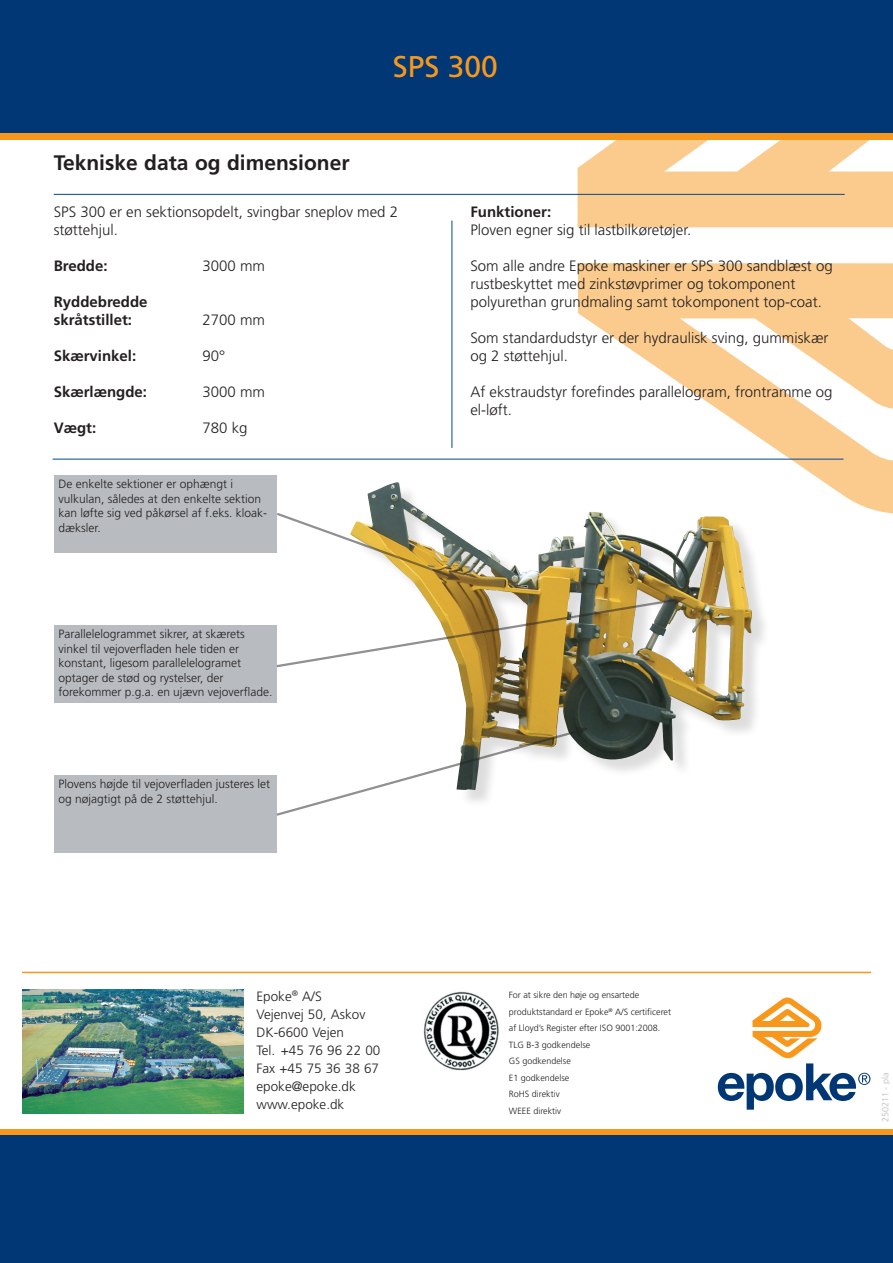
<style>
.page{position:relative;width:893px;height:1263px;background:#fff}
.page>*{position:absolute;margin:0;border:0;box-sizing:border-box;transform-origin:0 0}
.t1{font:30px "Frutiger";color:#f7981d}
.Normal{font:700 21px "Frutiger";color:#231f20}
.t2{font:300 15px/18px "Frutiger";color:#231f20}
.t3{font:700 15px "Frutiger";color:#231f20}
.t4{font:300 13.5px "Frutiger";color:#231f20}
.t5{font:300 12px/14.4px "Frutiger";color:#231f20}
.t6{font:300 9px/16.5px "Frutiger";color:#231f20}
.t7{font:300 9px "Frutiger";color:#b8bcc0}
</style>
<div class="page">
<svg style="left:578px;top:140px;width:315px;height:374px;fill:#fbcb8e"></svg>
<div style="left:0;top:40px;width:893px;height:100px;background:#f7981d"></div>
<svg style="left:0;top:1129px;width:893px;height:7px;background:#d38a29"></svg>
<div style="left:0;top:0;width:893px;height:133px;background:#013775"></div>
<div style="left:0;top:1136px;width:893px;height:127px;background:#013775"></div>
<hr style="left:22px;top:972px;width:849px;height:1px;background:#f7981d">
<img style="left:22px;top:989px;width:222px;height:125px">
<svg style="left:718px;top:997px;width:152px;height:113px"></svg>
<img style="left:423px;top:991px;width:76px;height:80px">
<hr style="left:54px;top:194px;width:791px;height:1px;background:#014890">
<hr style="left:452px;top:221px;width:1px;height:227px;background:#014890">
<hr style="left:53px;top:459px;width:790px;height:1px;background:#014890">
<div style="left:54px;top:775px;width:223px;height:77px;background:#b8bcc0"></div>
<div style="left:54px;top:625px;width:223px;height:77px;background:#b8bcc0"></div>
<div style="left:54px;top:475px;width:223px;height:77px;background:#b8bcc0"></div>
<div style="left:352px;top:484px;width:417px;height:324px;background:#231f20;opacity:.15"></div>
<img style="left:352px;top:482px;width:400px;height:308px">
<svg style="left:274px;top:511px;width:186px;height:69px"></svg>
<svg style="left:276px;top:595px;width:410px;height:74px"></svg>
<svg style="left:276px;top:727px;width:313px;height:89px"></svg>
<p class="Normal" style="left:54px;top:151px;width:297px">Tekniske data og dimensioner</p>
<p class="t1" style="left:393px;top:48px;width:107px">SPS 300</p>
<p class="t2" style="left:54px;top:203px;width:346px">SPS 300 er en sektionsopdelt, svingbar sneplov med 2 støttehjul.</p>
<p class="t3" style="left:54px;top:257px;width:55px">Bredde:</p>
<p class="t2" style="left:203px;top:257px;width:64px">3000 mm</p>
<p class="t3" style="left:54px;top:293px;width:95px">Ryddebredde</p>
<p class="t3" style="left:54px;top:311px;width:80px">skråtstillet:</p>
<p class="t2" style="left:203px;top:311px;width:64px">2700 mm</p>
<p class="t3" style="left:54px;top:347px;width:84px">Skærvinkel:</p>
<p class="t2" style="left:203px;top:347px;width:24px">90°</p>
<p class="t3" style="left:54px;top:383px;width:95px">Skærlængde:</p>
<p class="t2" style="left:203px;top:383px;width:64px">3000 mm</p>
<p class="t3" style="left:54px;top:419px;width:44px">Vægt:</p>
<p class="t2" style="left:203px;top:419px;width:47px">780 kg</p>
<p class="t5" style="left:58px;top:477px;width:210px">De enkelte sektioner er ophængt i vulkulan, således at den enkelte sektion kan løfte sig ved påkørsel af f.eks. kloak&shy;dæksler.</p>
<p class="t5" style="left:58px;top:627px;width:188px">Parallelelogrammet sikrer, at skærets vinkel til vejoverfladen hele tiden er</p>
<p class="t5" style="left:58px;top:656px;width:184px">konstant, ligesom parallelelogramet</p>
<p class="t5" style="left:58px;top:670px;width:215px">optager de stød og rystelser, der forekommer p.g.a. en ujævn vejoverflade.</p>
<p class="t5" style="left:58px;top:777px;width:213px">Plovens højde til vejoverfladen justeres let og nøjagtigt på de 2 støttehjul.</p>
<p class="t3" style="left:470px;top:203px;width:82px">Funktioner:</p>
<p class="t2" style="left:470px;top:221px;width:222px">Ploven egner sig til lastbilkøretøjer.</p>
<p class="t2" style="left:470px;top:257px;width:364px">Som alle andre Epoke maskiner er SPS 300 sandblæst og rustbeskyttet med zinkstøvprimer og tokomponent</p>
<p class="t2" style="left:470px;top:293px;width:353px">polyurethan grundmaling samt tokomponent top-coat.</p>
<p class="t2" style="left:470px;top:329px;width:360px">Som standardudstyr er der hydraulisk sving, gummiskær og 2 støttehjul.</p>
<p class="t2" style="left:470px;top:383px;width:363px">Af ekstraudstyr forefindes parallelogram, frontramme og el-løft.</p>
<p class="t4" style="left:257px;top:988px;width:67px">Epoke<sup>®</sup> A/S</p>
<p class="t4" style="left:257px;top:1006px;width:110px">Vejenvej 50, Askov</p>
<p class="t4" style="left:257px;top:1024px;width:89px">DK-6600 Vejen</p>
<p class="t4" style="left:257px;top:1042px;width:125px">Tel. +45 76 96 22 00</p>
<p class="t4" style="left:257px;top:1060px;width:124px">Fax +45 75 36 38 67</p>
<p class="t4" style="left:257px;top:1078px;width:101px">epoke@epoke.dk</p>
<p class="t4" style="left:257px;top:1096px;width:89px">www.epoke.dk</p>
<p class="t6" style="left:509px;top:987px;width:132px">For at sikre den høje og ensartede</p>
<p class="t6" style="left:509px;top:1003px;width:164px">produktstandard er Epoke<sup>®</sup> A/S certificeret</p>
<p class="t6" style="left:509px;top:1020px;width:153px">af Lloyd’s Register efter ISO 9001:2008.</p>
<p class="t6" style="left:509px;top:1036px;width:83px">TLG B-3 godkendelse</p>
<p class="t6" style="left:509px;top:1053px;width:64px">GS godkendelse</p>
<p class="t6" style="left:509px;top:1069px;width:62px">E1 godkendelse<br>RoHS direktiv</p>
<p class="t6" style="left:509px;top:1102px;width:54px">WEEE direktiv</p>
<p class="t7" style="left:880px;top:1122px;width:51px;rotate:-90deg">250211 - pla</p>
</div>
